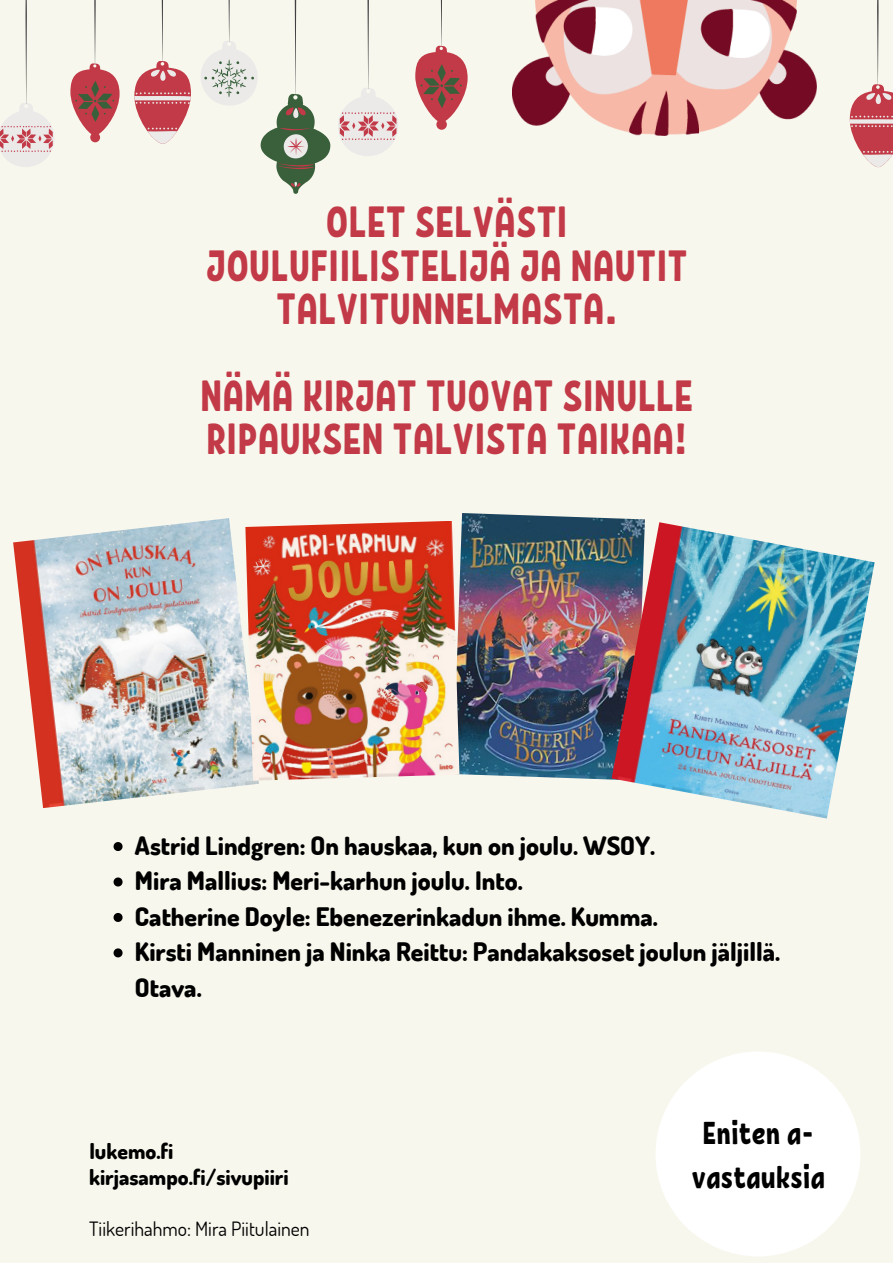
<style>
.page{position:relative;width:893px;height:1263px;background:#f8f7ed}
.page>*{position:absolute;margin:0;border:0;box-sizing:border-box;transform-origin:0 0}
.t1{font:43.5px/43.3px "RF Krabuler";color:#c23a47;text-align:center}
.t2{font:31.5px/43.9px "RF Krabuler";color:#000;text-align:center}
.t3{font:800 25.5px/35.5px "Dosis";color:#000}
.t4{font:800 21.45px/25.7px "Dosis";color:#000}
.t5{font:19.73px "Dosis";color:#000}
</style>
<div class="page">
<img style="left:512px;top:0;width:304px;height:135px">
<svg style="left:70px;top:0;width:50px;height:142px"></svg>
<svg style="left:0;top:0;width:54px;height:167px"></svg>
<svg style="left:134px;top:0;width:57px;height:144px"></svg>
<svg style="left:415px;top:0;width:52px;height:130px"></svg>
<svg style="left:201px;top:0;width:129px;height:194px"></svg>
<svg style="left:338px;top:0;width:60px;height:156px"></svg>
<svg style="left:850px;top:0;width:43px;height:168px"></svg>
<div style="left:655px;top:1051px;width:205px;height:205px;background:#fff;border-radius:50%"></div>
<img style="left:13px;top:518px;width:246px;height:290px">
<img style="left:459px;top:513px;width:186px;height:267px">
<img style="left:245px;top:521px;width:214px;height:260px">
<img style="left:611px;top:522px;width:263px;height:296px">
<svg style="left:114px;top:842px;width:9px;height:9px"></svg>
<svg style="left:114px;top:877px;width:9px;height:9px"></svg>
<svg style="left:114px;top:913px;width:9px;height:9px"></svg>
<svg style="left:114px;top:948px;width:9px;height:9px"></svg>
<h1 class="t1" style="left:206px;top:198px;width:483px">OLET SELVÄSTI<br>JOULUFIILISTELIJÄ JA NAUTIT<br>TALVITUNNELMASTA.</h1>
<h1 class="t1" style="left:200px;top:371px;width:494px;text-align:left">NÄMÄ KIRJAT TUOVAT SINULLE<br>RIPAUKSEN TALVISTA TAIKAA!</h1>
<p class="t3" style="left:135px;top:827px;width:647px">Astrid Lindgren: On hauskaa, kun on joulu. WSOY.<br>Mira Mallius: Meri-karhun joulu. Into.<br>Catherine Doyle: Ebenezerinkadun ihme. Kumma.<br>Kirsti Manninen ja Ninka Reittu: Pandakaksoset joulun jäljillä.<br>Otava.</p>
<p class="t4" style="left:89px;top:1137px;width:201px">lukemo.fi kirjasampo.fi/sivupiiri</p>
<p class="t5" style="left:89px;top:1216px;width:222px">Tiikerihahmo: Mira Piitulainen</p>
<p class="t2" style="left:691px;top:1109px;width:135px">Eniten a&shy;vastauksia</p>
</div>
